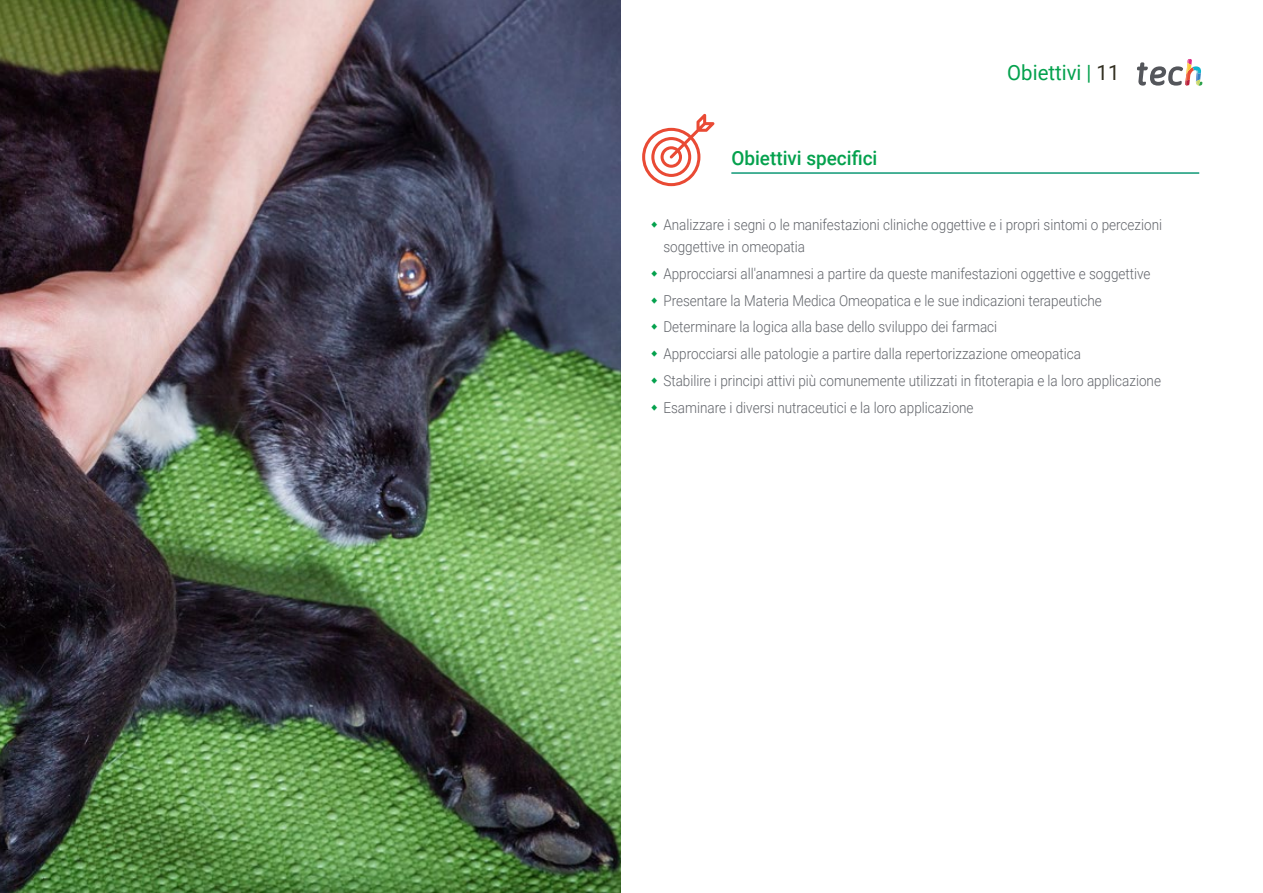
<style>
.page{position:relative;width:1263px;height:893px;background:#fff}
.page>*{position:absolute;margin:0;border:0;box-sizing:border-box;transform-origin:0 0}
.t1{font:21px "Roboto";color:#04a14d}
.t2{font:500 19.5px "Roboto";color:#04a14d}
.t3{font:300 15px/26.7px "Roboto";color:#61646a;scale:.9 1}
.s1{color:#312e20}
</style>
<div class="page">
<img style="left:0;top:0;width:621px;height:893px">
<svg style="left:1137px;top:59px;width:65px;height:27px"></svg>
<svg style="left:642px;top:114px;width:72px;height:72px"></svg>
<hr style="left:731px;top:173px;width:468px;height:1px;background:#04a14d">
<h2 class="t2" style="left:731px;top:144px;width:147px">Obiettivi specifici</h2>
<h1 class="t1" style="left:1007px;top:57px;width:114px">Obiettivi | <span class="s1">11</span></h1>
<p class="t3" style="left:663px;top:213px;width:556px;line-height:22.5px">Analizzare i segni o le manifestazioni cliniche oggettive e i propri sintomi o percezioni soggettive in omeopatia</p>
<p class="t3" style="left:663px;top:260px;width:554px">Approcciarsi all'anamnesi a partire da queste manifestazioni oggettive e soggettive Presentare la Materia Medica Omeopatica e le sue indicazioni terapeutiche Determinare la logica alla base dello sviluppo dei farmaci<br>Approcciarsi alle patologie a partire dalla repertorizzazione omeopatica<br>Stabilire i principi attivi più comunemente utilizzati in fitoterapia e la loro applicazione Esaminare i diversi nutraceutici e la loro applicazione</p>
</div>
